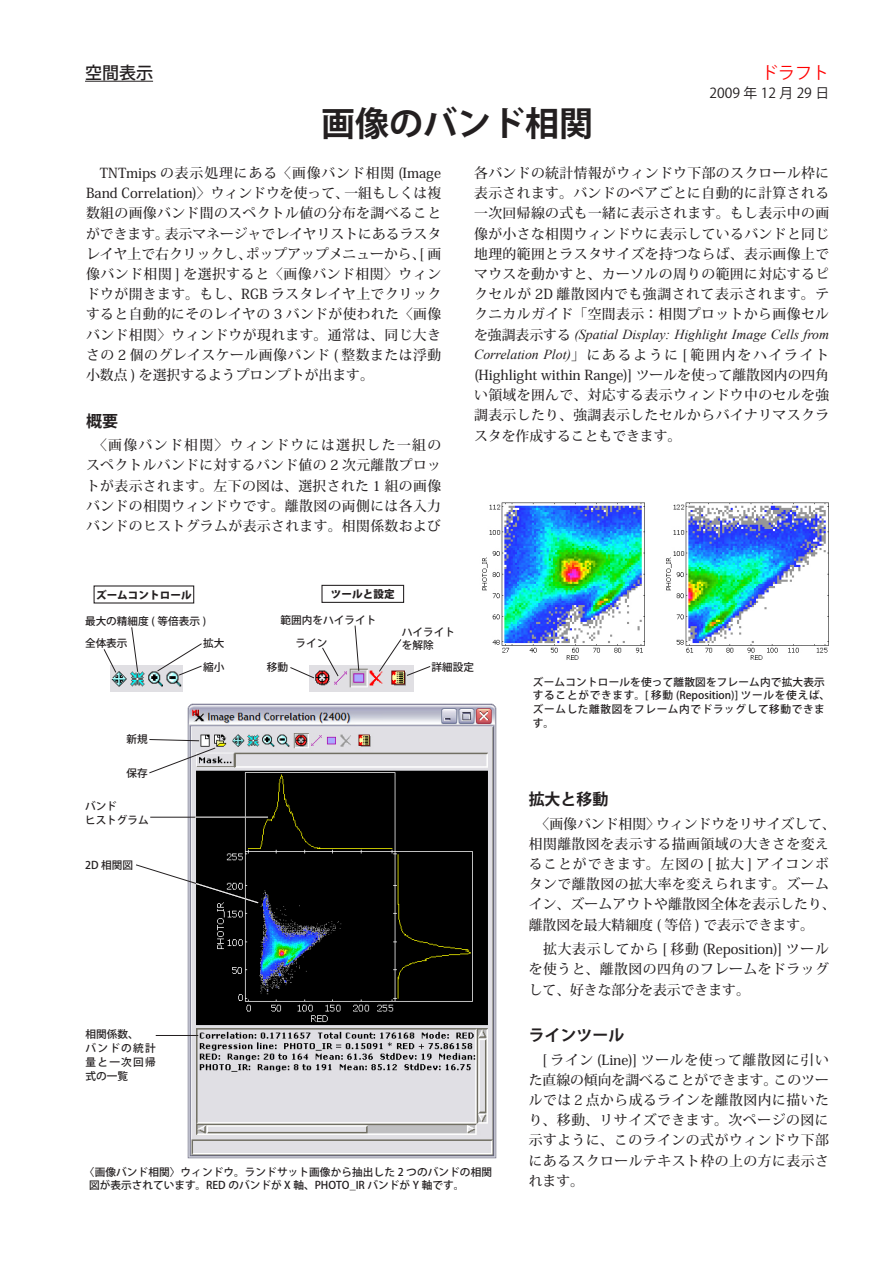
<style>
.page{position:relative;width:893px;height:1263px;background:#fff}
.page>*{position:absolute;margin:0;border:0;box-sizing:border-box;transform-origin:0 0}
.t1{font:700 34.05px "Koz Go Pro";color:#231f20}
.t2{font:500 16.95px "Koz Go Pro";color:#231f20}
.t3{font:16.95px "Koz Go Pro";color:#f00}
.t4{font:700 15.9px "Koz Go Pro";color:#231f20}
.t5{font:500 13.8px/20.2px "Koz Min Pro";letter-spacing:.03em;color:#231f20;text-align:justify}
.t6{font:500 13.8px/20.2px "Koz Min Pro";color:#231f20;text-align:right}
.t7{font:italic 13.8px "Times New Roman";color:#231f20}
.t8{font:500 13.8px/20.2px "Koz Min Pro";letter-spacing:.05em;color:#231f20;text-align:right}
.t9{font:13.8px "Koz Go Pro";color:#231f20}
.t10{font:500 10.65px/13.8px "Koz Go Pro";letter-spacing:.01em;color:#231f20}
.t11{font:500 10.65px/13.8px "Koz Go Pro";letter-spacing:.06em;color:#231f20}
.t12{font:500 10.65px/13.8px "Koz Go Pro";letter-spacing:.12em;color:#231f20}
.t13{font:800 10.65px "Koz Go Pro";color:#231f20}
.s1{font-family:"Koz Min Pro";font-weight:500;font-style:normal}
.s2{font-family:"Times New Roman";font-weight:400;font-style:italic}
</style>
<div class="page">
<hr style="left:85px;top:81px;width:68px;height:1px;background:#231f20">
<img style="left:482px;top:502px;width:163px;height:158px">
<img style="left:666px;top:502px;width:163px;height:158px">
<img style="left:111px;top:665px;width:72px;height:27px">
<svg style="left:103px;top:649px;width:14px;height:24px"></svg>
<svg style="left:131px;top:627px;width:8px;height:46px"></svg>
<svg style="left:156px;top:643px;width:46px;height:33px"></svg>
<img style="left:309px;top:665px;width:105px;height:27px">
<div style="left:321px;top:585px;width:83px;height:18px;border:1px solid #231f20"></div>
<svg style="left:290px;top:666px;width:25px;height:13px"></svg>
<svg style="left:321px;top:647px;width:18px;height:30px"></svg>
<svg style="left:354px;top:625px;width:6px;height:47px"></svg>
<svg style="left:378px;top:639px;width:53px;height:37px"></svg>
<img style="left:187px;top:704px;width:309px;height:454px">
<svg style="left:149px;top:739px;width:67px;height:35px"></svg>
<hr style="left:156px;top:1035px;width:42px;height:1px;background:#231f20">
<hr style="left:150px;top:817px;width:118px;height:1px;background:#231f20">
<hr style="left:195px;top:817px;width:73px;height:1px;background:#fff">
<svg style="left:136px;top:864px;width:123px;height:40px"></svg>
<p class="t2" style="left:85px;top:62px;width:70px">空間表示</p>
<h1 class="t1" style="left:321px;top:102px;width:274px">画像のバンド相関</h1>
<p class="t3" style="left:761px;top:62px;width:70px">ドラフト</p>
<p class="t9" style="left:709px;top:84px;width:121px">2009 年 12 月 29 日</p>
<p class="t6" style="left:86px;top:162px;width:357px">　TNTmips の表示処理にある〈画像バンド相関 (Image一組もしくは複</p>
<p class="t6" style="left:86px;top:182px;width:264px">Band Correlation)〉ウィンドウを使って、</p>
<p class="t5" style="left:86px;top:203px;width:357px">数組の画像バンド間のスペクトル値の分布を調べること</p>
<p class="t6" style="left:165px;top:223px;width:278px">表示マネージャでレイヤリストにあるラスタ</p>
<p class="t5" style="left:86px;top:223px;width:84px">ができます。</p>
<p class="t6" style="left:246px;top:243px;width:197px">ポップアップメニューから、[ 画</p>
<p class="t5" style="left:86px;top:243px;width:357px;text-align:left">レイヤ上で右クリックし、<br>像バンド相関 ] を選択すると〈画像バンド相関〉ウィンドウが開きます。もし、RGB ラスタレイヤ上でクリックすると自動的にそのレイヤの 3 バンドが使われた〈画像バンド相関〉ウィンドウが現れます。通常は、同じ大きさの 2 個のグレイスケール画像バンド ( 整数または浮動小数点 ) を選択するようプロンプトが出ます。</p>
<p class="t4" style="left:86px;top:410px;width:33px">概要</p>
<p class="t5" style="left:86px;top:434px;width:357px">　〈画像バンド相関〉ウィンドウには選択した一組のスペクトルバンドに対するバンド値の 2 次元離散プロットが表示されます。左下の図は、選択された 1 組の画像バンドの相関ウィンドウです。離散図の両側には各入力バンドのヒストグラムが表示されます。相関係数および</p>
<p class="t5" style="left:474px;top:162px;width:357px">各バンドの統計情報がウィンドウ下部のスクロール枠に表示されます。バンドのペアごとに自動的に計算される一次回帰線の式も一緒に表示されます。もし表示中の画像が小さな相関ウィンドウに表示しているバンドと同じ地理的範囲とラスタサイズを持つならば、表示画像上でマウスを動かすと、カーソルの周りの範囲に対応するピクセルが 2D 離散図内でも強調されて表示されます。テクニカルガイド「空間表示：相関プロットから画像セル</p>
<p class="t7" style="left:474px;top:325px;width:357px"><span class="s1">を強調表示する</span> (Spatial Display: Highlight Image Cells from</p>
<p class="t5" style="left:474px;top:344px;width:357px"><span class="s2">Correlation Plot)</span>」にあるように[ 範囲内をハイライト(Highlight within Range)] ツールを使って離散図内の四角い領域を囲んで、対応する表示ウィンドウ中のセルを強調表示したり、強調表示したセルからバイナリマスクラスタを作成することもできます。</p>
<p class="t13" style="left:96px;top:588px;width:97px">ズームコントロール</p>
<p class="t10" style="left:203px;top:611px;width:23px;line-height:21.9px;text-indent:-118px">最大の精細度 ( 等倍表示 (<br>拡大</p>
<p class="t10" style="left:85px;top:637px;width:44px">全体表示</p>
<p class="t10" style="left:126px;top:733px;width:23px">新規</p>
<p class="t10" style="left:126px;top:766px;width:23px">保存</p>
<p class="t10" style="left:85px;top:800px;width:65px">バンド<br>ヒストグラム</p>
<p class="t10" style="left:85px;top:859px;width:50px">D2 相関図</p>
<p class="t10" style="left:203px;top:660px;width:23px">縮小</p>
<p class="t13" style="left:331px;top:587px;width:65px">ツールと設定</p>
<p class="t10" style="left:281px;top:613px;width:97px">範囲内をハイライト</p>
<p class="t10" style="left:267px;top:660px;width:23px">移動</p>
<p class="t10" style="left:296px;top:637px;width:33px">ライン</p>
<p class="t10" style="left:402px;top:625px;width:55px">ハイライトを解除</p>
<p class="t10" style="left:432px;top:660px;width:44px">詳細設定</p>
<p class="t12" style="left:86px;top:1028px;width:72px">相関係数、<br>バンドの統計量と一次回帰式の一覧</p>
<p class="t10" style="left:84px;top:1165px;width:410px">〈画像バンド相関〉ウィンドウ。ランドサット画像から抽出した 2 つのバンドの相関</p>
<p class="t10" style="left:89px;top:1179px;width:376px">図が表示されています。RED のバンドが X 軸、PHOTO_IR バンドが Y 軸です。</p>
<p class="t11" style="left:533px;top:675px;width:299px">ズームコントロールを使って離散図をフレーム内で拡大表示することができます。[ 移動 (Reposition)] ツールを使えば、ズームした離散図をフレーム内でドラッグして移動できます。</p>
<p class="t4" style="left:529px;top:789px;width:81px">拡大と移動</p>
<p class="t6" style="left:656px;top:813px;width:181px">ウィンドウをリサイズして、</p>
<p class="t5" style="left:529px;top:813px;width:308px;text-align:left">　〈画像バンド相関〉<br>相関離散図を表示する描画領域の大きさを変えることができます。左図の [ 拡大 ] アイコンボタンで離散図の拡大率を変えられます。ズームイン、ズームアウトや離散図全体を表示したり、離散図を最大精細度 ( 等倍 ) で表示できます。</p>
<p class="t5" style="left:529px;top:938px;width:302px">　拡大表示してから [ 移動 (Reposition)] ツールを使うと、離散図の四角のフレームをドラッグして、好きな部分を表示できます。</p>
<p class="t4" style="left:529px;top:1025px;width:97px">ラインツール</p>
<p class="t8" style="left:529px;top:1049px;width:302px">　[ ライン (Line)] ツールを使って離散図に引いこのツー</p>
<p class="t5" style="left:529px;top:1069px;width:302px;text-align:left">た直線の傾向を調べることができます。<br>ルでは２点から成るラインを離散図内に描いたり、移動、リサイズできます。次ページの図に示すように、このラインの式がウィンドウ下部にあるスクロールテキスト枠の上の方に表示さ</p>
<p class="t5" style="left:529px;top:1170px;width:57px">れます。</p>
</div>
